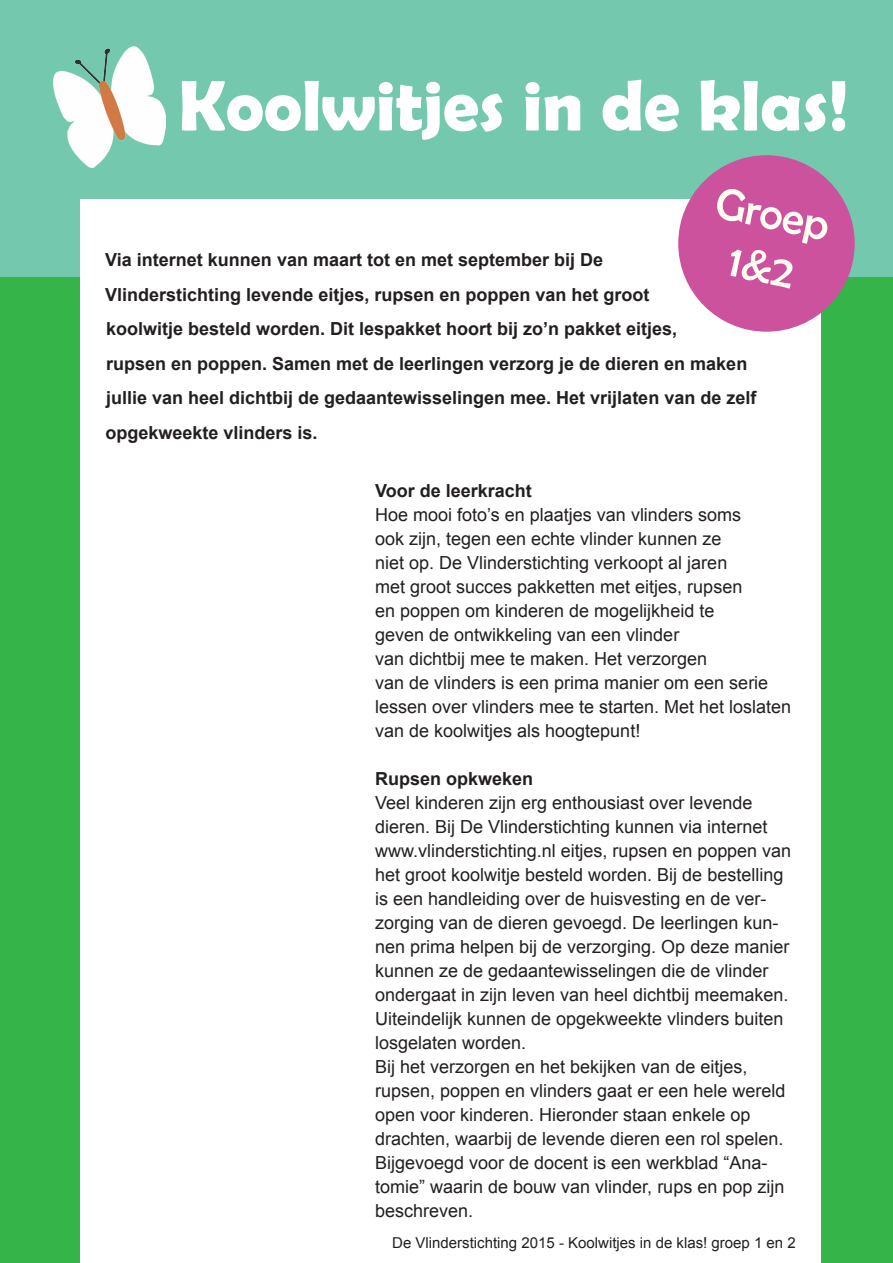
<style>
.page{position:relative;width:893px;height:1263px;background:#35b44a}
.page>*{position:absolute;margin:0;border:0;box-sizing:border-box;transform-origin:0 0}
.t1{font:700 72px "Berlin Sans FB Demi";color:#fff}
.t2{font:45px/54px "Berlin Sans FB";color:#fffdf0;text-align:center}
.t3{font:18px/24px "Arial";color:#231f20}
.t4{font:700 18px "Arial";color:#231f20}
.t5{font:15px "Arial";color:#231f20}
</style>
<div class="page">
<div style="left:0;top:0;width:893px;height:276px;background:#74c8ae"></div>
<img style="left:53px;top:47px;width:113px;height:121px">
<div style="left:81px;top:200px;width:740px;height:1063px;background:#fff"></div>
<div style="left:678px;top:155px;width:177px;height:177px;background:#cc529e;border-radius:50%"></div>
<h1 class="t1" style="left:179px;top:64px;width:671px">Koolwitjes in de klas!</h1>
<h2 class="t2" style="left:722px;top:175px;width:117px;rotate:12deg">Groep<br>1&amp;2</h2>
<p class="t4" style="left:105px;top:248px;width:499px">Via internet kunnen van maart tot en met september bij De</p>
<p class="t4" style="left:105px;top:282px;width:546px">Vlinderstichting levende eitjes, rupsen en poppen van het groot</p>
<p class="t4" style="left:106px;top:317px;width:573px">koolwitje besteld worden. Dit lespakket hoort bij zo’n pakket eitjes,</p>
<p class="t4" style="left:106px;top:351px;width:643px">rupsen en poppen. Samen met de leerlingen verzorg je de dieren en maken</p>
<p class="t4" style="left:106px;top:386px;width:652px">jullie van heel dichtbij de gedaantewisselingen mee. Het vrijlaten van de zelf</p>
<p class="t4" style="left:106px;top:420px;width:214px">opgekweekte vlinders is.</p>
<p class="t4" style="left:375px;top:479px;width:158px">Voor de leerkracht</p>
<p class="t3" style="left:375px;top:503px;width:367px">Hoe mooi foto’s en plaatjes van vlinders soms ook zijn, tegen een echte vlinder kunnen ze niet op. De Vlinderstichting verkoopt al jaren</p>
<p class="t3" style="left:375px;top:575px;width:369px">met groot succes pakketten met eitjes, rupsen en poppen om kinderen de mogelijkheid te geven de ontwikkeling van een vlinder</p>
<p class="t3" style="left:375px;top:647px;width:418px">van dichtbij mee te maken. Het verzorgen<br>van de vlinders is een prima manier om een serie lessen over vlinders mee te starten. Met het loslaten van de koolwitjes als hoogtepunt!</p>
<p class="t4" style="left:375px;top:767px;width:160px">Rupsen opkweken</p>
<p class="t3" style="left:375px;top:791px;width:418px">Veel kinderen zijn erg enthousiast over levende dieren. Bij De Vlinderstichting kunnen via internet www.vlinderstichting.nl eitjes, rupsen en poppen van het groot koolwitje besteld worden. Bij de bestelling is een handleiding over de huisvesting en de ver&shy;zorging van de dieren gevoegd. De leerlingen kun&shy;nen prima helpen bij de verzorging. Op deze manier kunnen ze de gedaantewisselingen die de vlinder ondergaat in zijn leven van heel dichtbij meemaken.</p>
<p class="t3" style="left:375px;top:1007px;width:410px">Uiteindelijk kunnen de opgekweekte vlinders buiten losgelaten worden.</p>
<p class="t3" style="left:375px;top:1055px;width:412px">Bij het verzorgen en het bekijken van de eitjes, rupsen, poppen en vlinders gaat er een hele wereld open voor kinderen. Hieronder staan enkele op drachten, waarbij de levende dieren een rol spelen.</p>
<p class="t3" style="left:375px;top:1151px;width:394px">Bijgevoegd voor de docent is een werkblad “Ana-</p>
<p class="t3" style="left:375px;top:1175px;width:411px">tomie” waarin de bouw van vlinder, rups en pop zijn beschreven.</p>
<p class="t5" style="left:392px;top:1233px;width:405px">De Vlinderstichting 2015 - Koolwitjes in de klas! groep 1 en 2</p>
</div>
